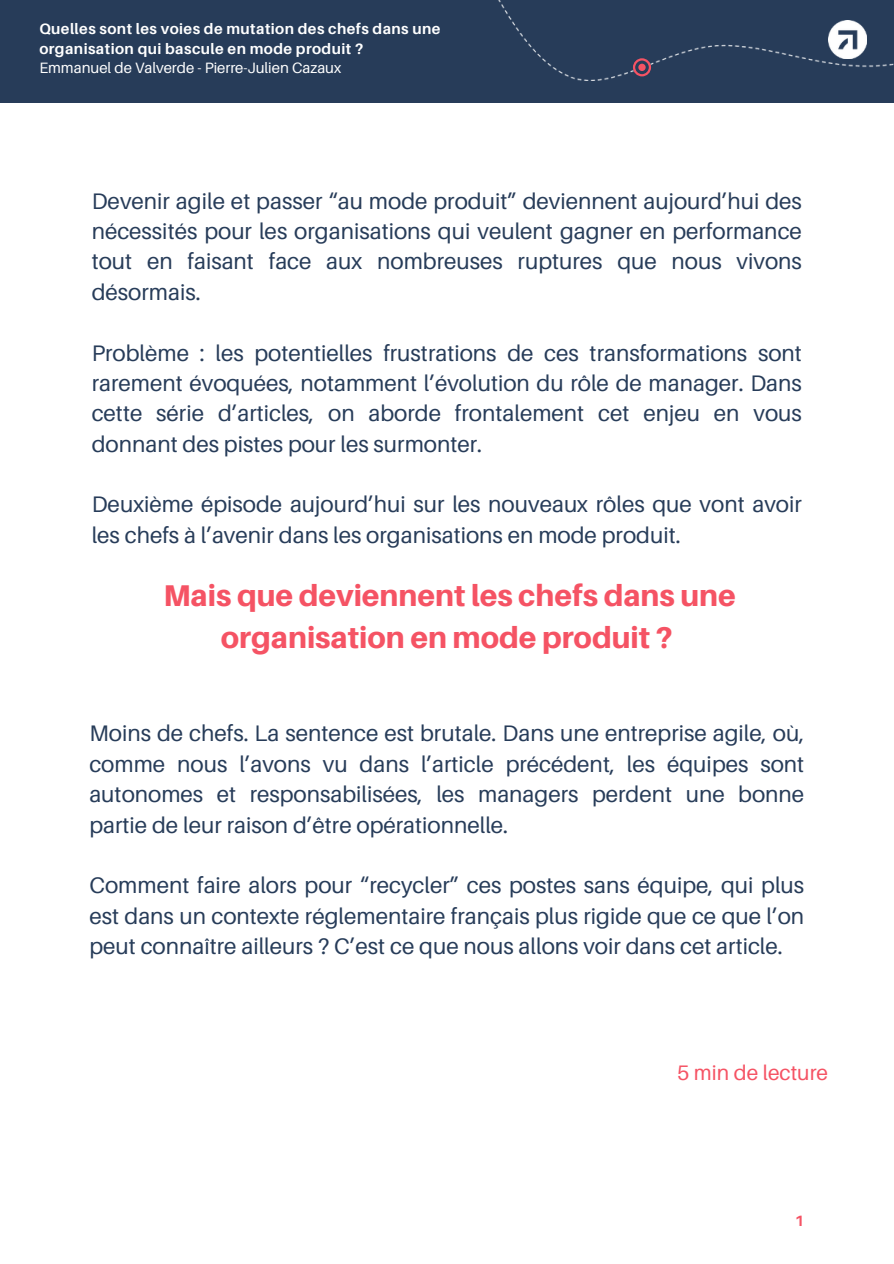
<style>
.page{position:relative;width:894px;height:1264px;background:#fff}
.page>*{position:absolute;margin:0;border:0;box-sizing:border-box;transform-origin:0 0}
.t1{font:800 30px/41.7px "Aileron";color:#f55364;text-align:center}
.t2{font:22.5px/30.3px "Aileron";color:#273c59;text-align:justify}
.t3{font:21px "Aileron";color:#f55364}
.t4{font:700 15px/20.2px "Aileron";letter-spacing:.03em;color:#fff}
.t5{font:15px "Aileron";color:#fff}
.t6{font:700 15px "Aileron";color:#f55364}
</style>
<div class="page">
<div style="left:0;top:0;width:893px;height:103px;background:#273c59"></div>
<img style="left:498px;top:0;width:395px;height:80px">
<svg style="left:632px;top:58px;width:19px;height:18px"></svg>
<div style="left:638px;top:64px;width:7px;height:7px;background:#f55364;border-radius:50%"></div>
<img style="left:827px;top:20px;width:39px;height:39px">
<p class="t4" style="left:39px;top:18px;width:402px">Quelles sont les voies de mutation des chefs dans une organisation qui bascule en mode produit ?</p>
<p class="t5" style="left:39px;top:59px;width:303px">Emmanuel de Valverde - Pierre-Julien Cazaux</p>
<p class="t2" style="left:92px;top:186px;width:711px">Devenir agile et passer “au mode produit” deviennent aujourd’hui des nécessités pour les organisations qui veulent gagner en performance tout en faisant face aux nombreuses ruptures que nous vivons désormais.</p>
<p class="t2" style="left:92px;top:338px;width:711px">Problème : les potentielles frustrations de ces transformations sont rarement évoquées, notamment l’évolution du rôle de manager. Dans cette série d’articles, on aborde frontalement cet enjeu en vous donnant des pistes pour les surmonter.</p>
<p class="t2" style="left:92px;top:490px;width:711px">Deuxième épisode aujourd’hui sur les nouveaux rôles que vont avoir les chefs à l’avenir dans les organisations en mode produit.</p>
<h1 class="t1" style="left:163px;top:575px;width:574px">Mais que deviennent les chefs dans une organisation en mode produit ?</h1>
<p class="t2" style="left:89px;top:718px;width:716px">Moins de chefs. La sentence est brutale. Dans une entreprise agile, où, comme nous l’avons vu dans l’article précédent, les équipes sont autonomes et responsabilisées, les managers perdent une bonne partie de leur raison d’être opérationnelle.</p>
<p class="t2" style="left:89px;top:870px;width:716px">Comment faire alors pour “recycler” ces postes sans équipe, qui plus est dans un contexte réglementaire français plus rigide que ce que l’on peut connaître ailleurs ? C’est ce que nous allons voir dans cet article.</p>
<p class="t3" style="left:677px;top:1061px;width:152px">5 min de lecture</p>
<p class="t6" style="left:794px;top:1211px;width:11px">1</p>
</div>
